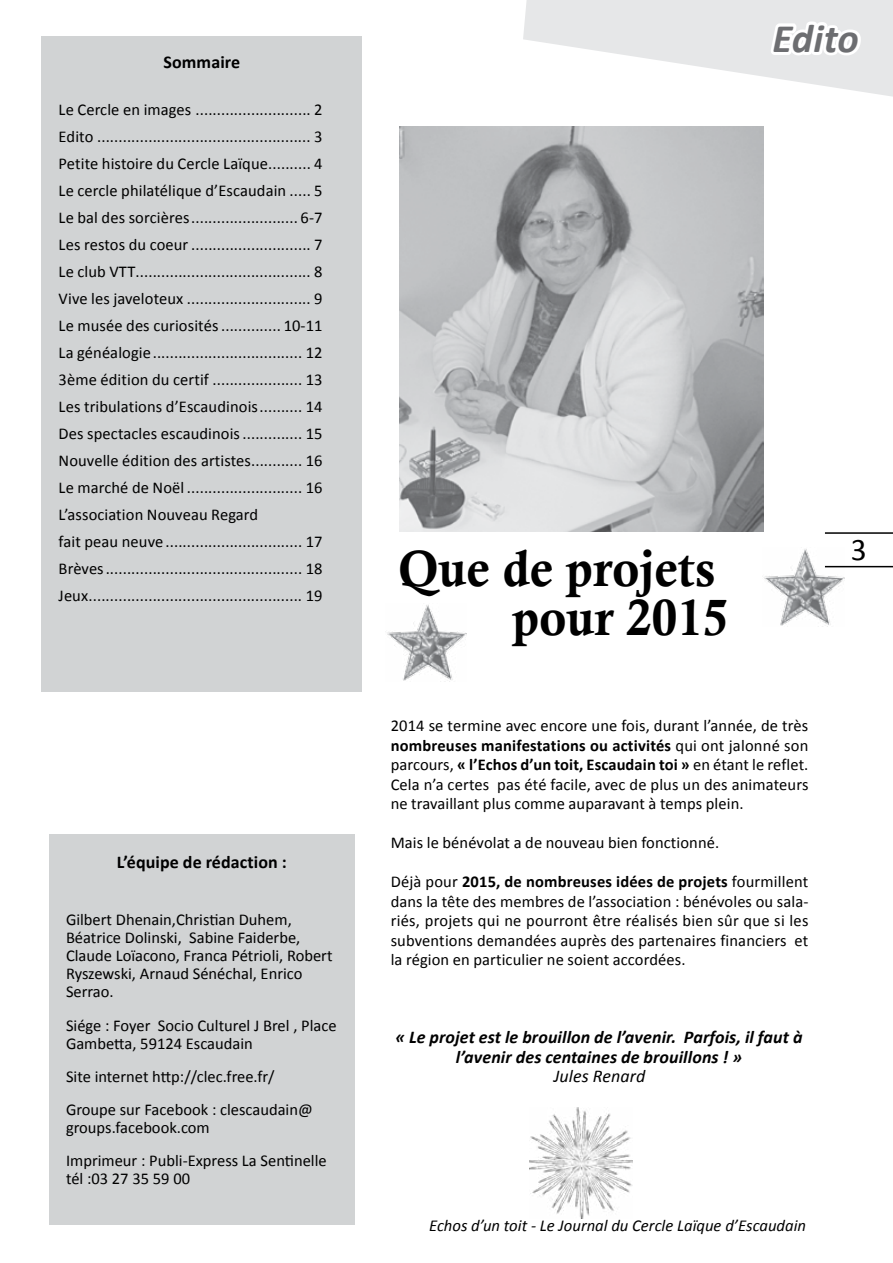
<style>
.page{position:relative;width:893px;height:1263px;background:#fff}
.page>*{position:absolute;margin:0;border:0;box-sizing:border-box;transform-origin:0 0}
.t1{font:51px/49.5px "Calis MT Bol";color:#000;text-align:right}
.t2{font:italic 700 40.5px "Calibri";color:#6d6e71}
.t3{font:31.5px "Calibri";color:#000}
.t4{font:italic 700 18px/19.5px "Calibri";letter-spacing:.005em;color:#000;text-align:center}
.t5{font:700 18px "Calibri";letter-spacing:.005em;color:#000}
.t6{font:italic 18px "Calibri";letter-spacing:.005em;color:#000}
.t7{font:italic 16.65px "Calibri";color:#000}
.t8{font:16.5px/27px "Calibri";letter-spacing:.005em;color:#000}
.s1{font-weight:700}
</style>
<div class="page">
<hr style="left:825px;top:532px;width:68px;height:2px;background:#000">
<hr style="left:825px;top:566px;width:68px;height:1px;background:#000">
<div style="left:42px;top:37px;width:320px;height:655px;background:#d1d3d4"></div>
<svg style="left:523px;top:0;width:370px;height:97px"></svg>
<img style="left:399px;top:127px;width:364px;height:405px">
<div style="left:49px;top:834px;width:306px;height:390px;background:#d1d3d4"></div>
<img style="left:387px;top:605px;width:80px;height:77px">
<img style="left:764px;top:549px;width:80px;height:77px">
<img style="left:530px;top:1108px;width:102px;height:111px">
<p class="t5" style="left:163px;top:51px;width:78px">Sommaire</p>
<p class="t8" style="left:59px;top:95px;width:266px">Le Cercle en images ........................... 2<br>Edito .................................................. 3<br>Petite histoire du Cercle Laïque.......... 4<br>Le cercle philatélique d’Escaudain ..... 5<br>Le bal des sorcières......................... 6-7<br>Les restos du coeur ............................ 7<br>Le club VTT......................................... 8<br>Vive les javeloteux ............................. 9<br>Le musée des curiosités.............. 10-11<br>La généalogie................................... 12<br>3ème édition du certif ..................... 13<br>Les tribulations d’Escaudinois.......... 14<br>Des spectacles escaudinois.............. 15<br>Nouvelle édition des artistes............ 16<br>Le marché de Noël ........................... 16<br>L’association Nouveau Regard<br>fait peau neuve ................................ 17<br>Brèves.............................................. 18<br>Jeux.................................................. 19</p>
<p class="t5" style="left:117px;top:850px;width:171px">L’équipe de rédaction :</p>
<p class="t8" style="left:66px;top:909px;width:268px;line-height:18.1px">Gilbert Dhenain,Christian Duhem,<br>Béatrice Dolinski, Sabine Faiderbe,<br>Claude Loïacono, Franca Pétrioli, Robert<br>Ryszewski, Arnaud Sénéchal, Enrico<br>Serrao.</p>
<p class="t8" style="left:66px;top:1015px;width:272px;line-height:18.1px">Siége : Foyer Socio Culturel J Brel , Place<br>Gambetta, 59124 Escaudain</p>
<p class="t8" style="left:66px;top:1059px;width:248px;line-height:33.2px">Site internet http://clec.free.fr/<br>Groupe sur Facebook : clescaudain@</p>
<p class="t8" style="left:66px;top:1110px;width:262px;line-height:33.2px">groups.facebook.com<br>Imprimeur : Publi-Express La Sentinelle</p>
<p class="t8" style="left:66px;top:1165px;width:126px">tél :03 27 35 59 00</p>
<h2 class="t2" style="left:772px;top:13px;width:88px">Edito</h2>
<h1 class="t1" style="left:398px;top:544px;width:332px">Que de projets pour 2015</h1>
<h3 class="t3" style="left:851px;top:530px;width:17px">3</h3>
<p class="t8" style="left:391px;top:715px;width:419px;line-height:19.5px;text-align:justify">2014 se termine avec encore une fois, durant l’année, de très <span class="s1">nombreuses manifestations ou activités</span> qui ont jalonné son parcours, <span class="s1">« l’Echos d’un toit, Escaudain toi »</span> en étant le reflet.<br>Cela n’a certes pas été facile, avec de plus un des animateurs ne travaillant plus comme auparavant à temps plein.</p>
<p class="t8" style="left:391px;top:828px;width:330px">Mais le bénévolat a de nouveau bien fonctionné.</p>
<p class="t8" style="left:391px;top:871px;width:419px;line-height:19.5px;text-align:justify">Déjà pour <span class="s1">2015, de nombreuses idées de projets</span> fourmillent dans la tête des membres de l’association : bénévoles ou sala&shy;riés, projets qui ne pourront être réalisés bien sûr que si les subventions demandées auprès des partenaires financiers et la région en particulier ne soient accordées.</p>
<p class="t4" style="left:395px;top:1026px;width:409px">« Le projet est le brouillon de l’avenir. Parfois, il faut à l’avenir des centaines de brouillons ! »</p>
<p class="t6" style="left:554px;top:1065px;width:93px">Jules Renard</p>
<p class="t7" style="left:429px;top:1215px;width:378px">Echos d’un toit - Le Journal du Cercle Laïque d’Escaudain</p>
</div>
